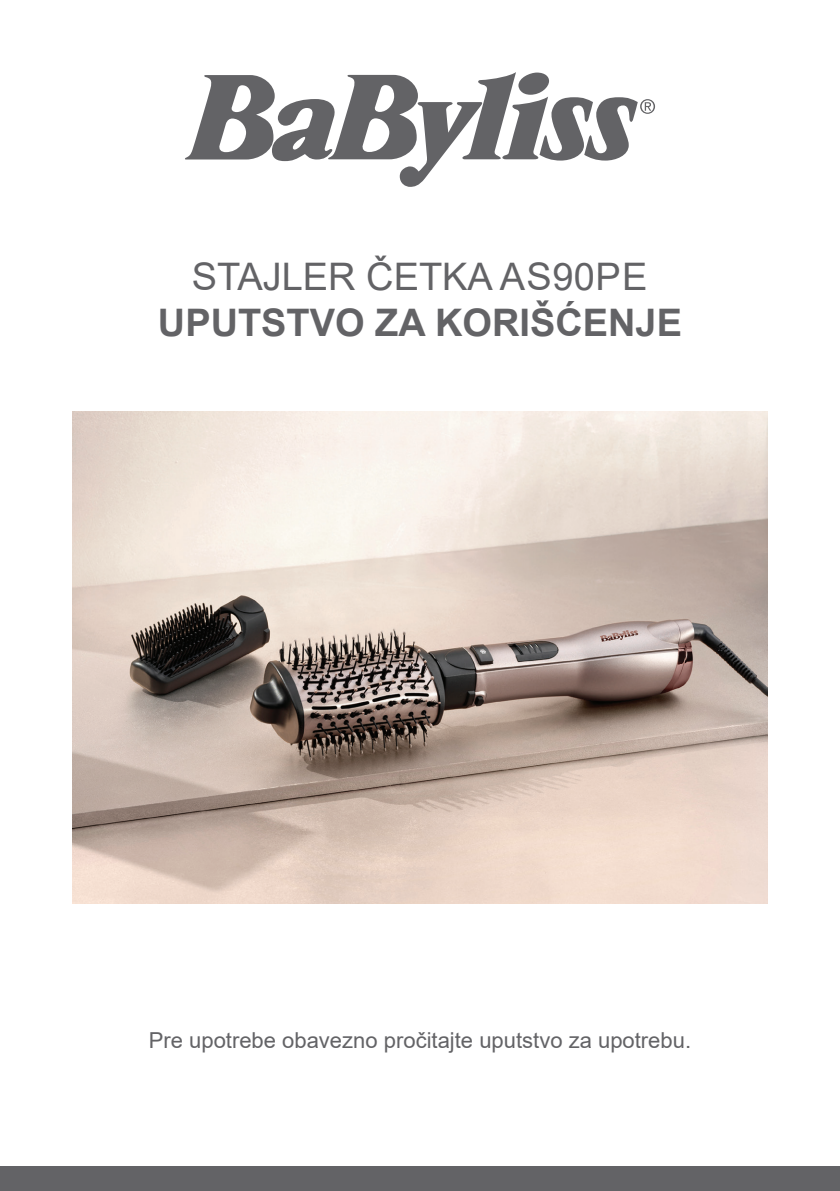
<style>
.page{position:relative;width:840px;height:1191px;background:#fff}
.page>*{position:absolute;margin:0;border:0;box-sizing:border-box;transform-origin:0 0}
.t1{font:700 38px "Arial";color:#636366}
.t2{font:38px "Arial";color:#636366}
.t3{font:22px "Arial";color:#636366}
</style>
<div class="page">
<div style="left:0;top:1166px;width:839px;height:25px;background:#636366"></div>
<svg style="left:185px;top:72px;width:469px;height:115px"></svg>
<img style="left:72px;top:412px;width:695px;height:491px">
<p class="t2" style="left:192px;top:251px;width:457px">STAJLER ČETKA AS90PE</p>
<p class="t1" style="left:158px;top:296px;width:525px">UPUTSTVO ZA KORIŠĆENJE</p>
<p class="t3" style="left:149px;top:1025px;width:543px">Pre upotrebe obavezno pročitajte uputstvo za upotrebu.</p>
</div>
